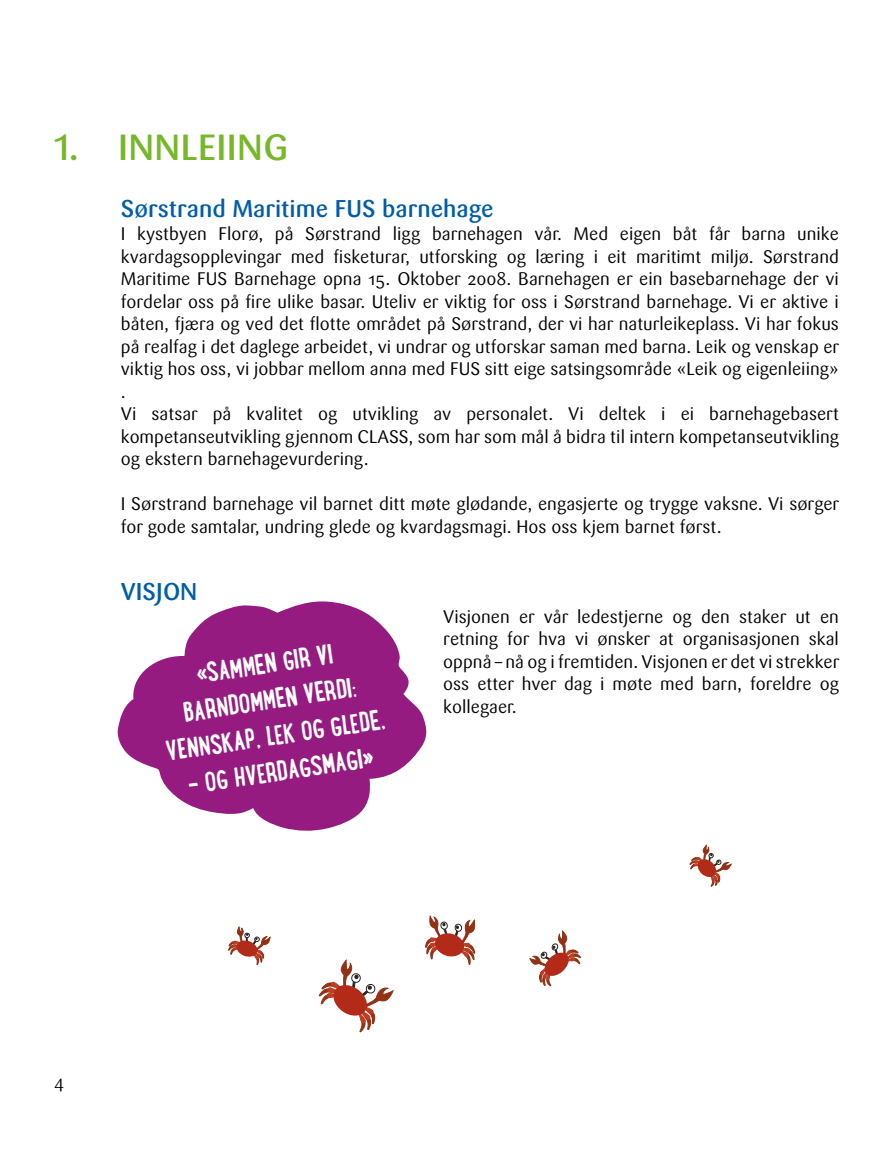
<style>
.page{position:relative;width:893px;height:1149px;background:#fff}
.page>*{position:absolute;margin:0;border:0;box-sizing:border-box;transform-origin:0 0}
.t1{font:500 36px "Sari OT";letter-spacing:.01em;color:#76b82a}
.t2{font:700 30px/36px "Lunch Box";color:#fff;text-align:center}
.t3{font:500 24px "Sari OT";color:#005da9}
.t4{font:18px/22.5px "Sari OT";color:#000}
</style>
<div class="page">
<svg style="left:117px;top:601px;width:310px;height:230px;fill:#951b81"></svg>
<svg style="left:319px;top:960px;width:74px;height:71px"></svg>
<svg style="left:425px;top:916px;width:51px;height:49px"></svg>
<svg style="left:228px;top:927px;width:43px;height:37px"></svg>
<svg style="left:529px;top:931px;width:52px;height:54px"></svg>
<svg style="left:689px;top:845px;width:43px;height:41px"></svg>
<h1 class="t1" style="left:54px;top:124px;width:236px">1. INNLEIING</h1>
<h3 class="t3" style="left:121px;top:193px;width:374px">Sørstrand Maritime FUS barnehage</h3>
<p class="t4" style="left:121px;top:222px;width:720px">I kystbyen Florø, på Sørstrand ligg barnehagen vår. Med eigen båt får barna unike kvardagsopplevingar med fisketurar, utforsking og læring i eit maritimt miljø. Sørstrand Maritime FUS Barnehage opna 15. Oktober 2008. Barnehagen er ein basebarnehage der vi fordelar oss på fire ulike basar. Uteliv er viktig for oss i Sørstrand barnehage. Vi er aktive i båten, fjæra og ved det flotte området på Sørstrand, der vi har naturleikeplass. Vi har fokus på realfag i det daglege arbeidet, vi undrar og utforskar saman med barna. Leik og venskap er viktig hos oss, vi jobbar mellom anna med FUS sitt eige satsingsområde «Leik og eigenleiing» .<br>Vi satsar på kvalitet og utvikling av personalet. Vi deltek i ei barnehagebasert kompetanseutvikling gjennom CLASS, som har som mål å bidra til intern kompetanseutvikling og ekstern barnehagevurdering.</p>
<p class="t4" style="left:121px;top:492px;width:720px">I Sørstrand barnehage vil barnet ditt møte glødande, engasjerte og trygge vaksne. Vi sørger for gode samtalar, undring glede og kvardagsmagi. Hos oss kjem barnet først.</p>
<h3 class="t3" style="left:121px;top:576px;width:78px">VISJON</h3>
<h2 class="t2" style="left:152px;top:662px;width:223px;rotate:-9deg">«SAMMEN GIR VI<br>BARNDOMMEN VERDI:<br>VENNSKAP, LEK OG GLEDE,</h2>
<h2 class="t2" style="left:185px;top:766px;width:189px;rotate:-9deg">- OG HVERDAGSMAGI»</h2>
<p class="t4" style="left:443px;top:605px;width:398px;text-align:justify">Visjonen er vår ledestjerne og den staker ut en retning for hva vi ønsker at organisasjonen skal oppnå – nå og i fremtiden. Visjonen er det vi strekker oss etter hver dag i møte med barn, foreldre og kollegaer.</p>
<p class="t4" style="left:54px;top:1070px;width:11px">4</p>
</div>
